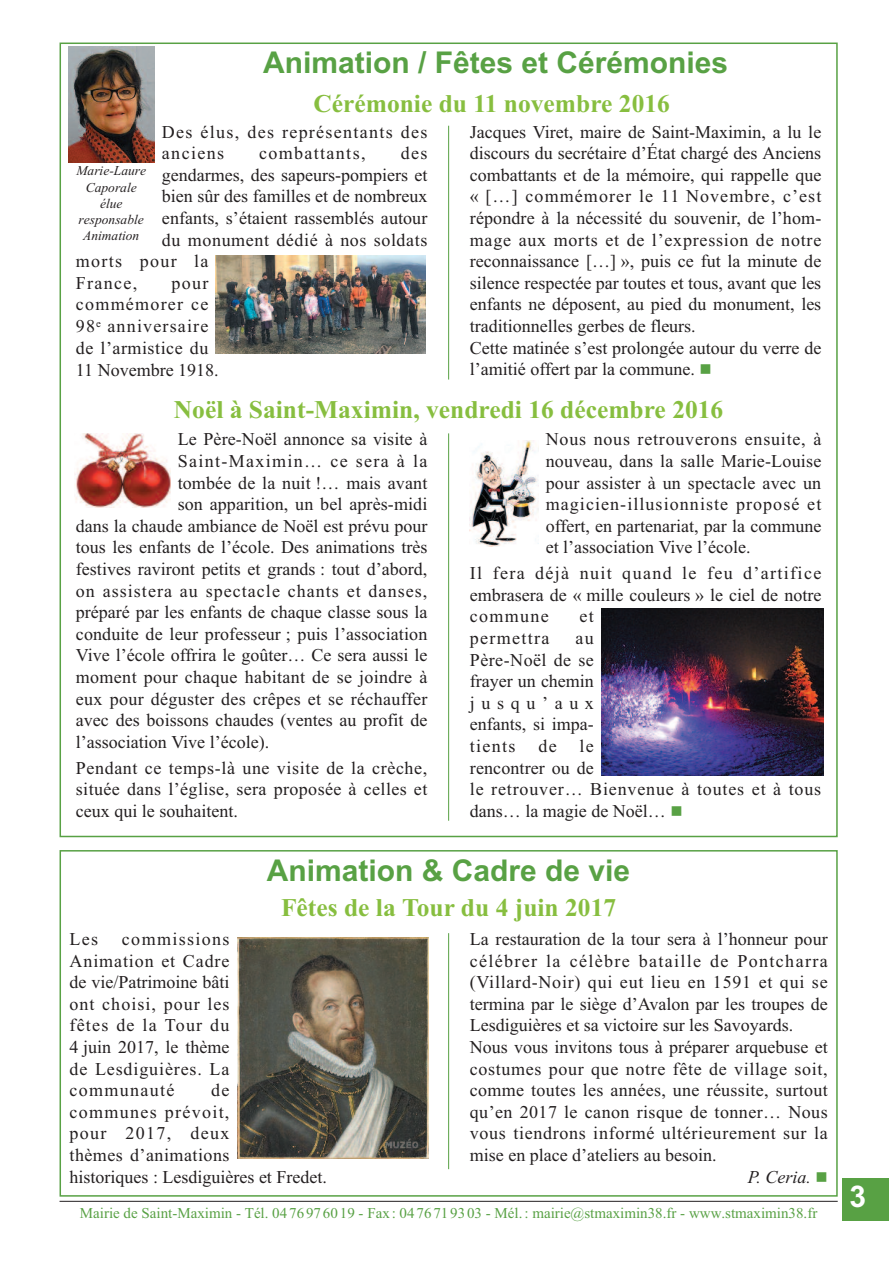
<style>
.page{position:relative;width:893px;height:1263px;background:#fff}
.page>*{position:absolute;margin:0;border:0;box-sizing:border-box;transform-origin:0 0}
.t1{font:700 30px "Arial";color:#58a144}
.t2{font:700 30px "Arial";color:#fff}
.t3{font:700 25.5px "Times New Roman";color:#87be3f}
.t4{font:18px/21.6px "Times New Roman";color:#231f20;text-align:justify}
.t5{font:18px/21.6px "Times New Roman";letter-spacing:.025em;color:#231f20}
.t6{font:18px "Times New Roman";letter-spacing:.02em;color:#231f20}
.t7{font:18px "Times New Roman";letter-spacing:.075em;color:#231f20}
.t8{font:18px "Times New Roman";letter-spacing:.04em;color:#231f20}
.t9{font:18px/21.8px "Times New Roman";letter-spacing:.045em;color:#231f20}
.t10{font:18px "Times New Roman";letter-spacing:.035em;color:#231f20}
.t11{font:18px/21.8px "Times New Roman";letter-spacing:.065em;color:#231f20}
.t12{font:18px "Times New Roman";letter-spacing:.06em;color:#231f20}
.t13{font:18px/21.6px "Times New Roman";letter-spacing:.07em;color:#231f20}
.t14{font:italic 18px "Times New Roman";color:#231f20}
.t15{font:15px "Times New Roman";color:#58a144}
.t16{font:italic 13.5px/16.2px "Times New Roman";color:#231f20;text-align:center}
.s1{color:#58a144}
</style>
<div class="page">
<div style="left:60px;top:850px;width:778px;height:347px;border:2px solid #58a144"></div>
<div style="left:842px;top:1178px;width:47px;height:42px;background:#58a144"></div>
<hr style="left:60px;top:1201px;width:778px;height:1px;background:#231f20">
<img style="left:216px;top:255px;width:210px;height:99px">
<hr style="left:448px;top:126px;width:1px;height:253px;background:#58a144">
<hr style="left:448px;top:933px;width:1px;height:236px;background:#58a144">
<hr style="left:448px;top:433px;width:1px;height:388px;background:#58a144">
<img style="left:237px;top:937px;width:191px;height:221px">
<img style="left:74px;top:434px;width:96px;height:74px">
<img style="left:470px;top:440px;width:68px;height:106px">
<img style="left:601px;top:609px;width:222px;height:166px">
<img style="left:68px;top:47px;width:86px;height:116px">
<h1 class="t1" style="left:263px;top:45px;width:467px">Animation / Fêtes et Cérémonies</h1>
<h2 class="t3" style="left:313px;top:88px;width:358px">Cérémonie du 11 novembre 2016</h2>
<p class="t13" style="left:162px;top:121px;width:267px">Des élus, des représentants des anciens</p>
<p class="t7" style="left:259px;top:142px;width:108px">combattants,</p>
<p class="t4" style="left:401px;top:142px;width:28px">des</p>
<p class="t4" style="left:162px;top:164px;width:267px">gendarmes, des sapeurs-pompiers et</p>
<p class="t4" style="left:162px;top:185px;width:267px">bien sûr des familles et de nombreux</p>
<p class="t4" style="left:162px;top:207px;width:267px">enfants, s’étaient rassemblés autour</p>
<p class="t10" style="left:162px;top:229px;width:267px">du monument dédié à nos soldats</p>
<p class="t7" style="left:76px;top:250px;width:134px">morts pour la</p>
<p class="t4" style="left:76px;top:272px;width:63px">France,</p>
<p class="t16" style="left:76px;top:163px;width:71px">Marie-Laure<br>Caporale élue responsable<br>Animation</p>
<p class="t11" style="left:76px;top:272px;width:144px;text-indent:95px">pour commémorer ce<br>98<sup>e</sup> anniversaire de l’armistice du<br>11 Novembre 1918.</p>
<p class="t4" style="left:470px;top:121px;width:353px;text-align:left">Jacques Viret, maire de Saint-Maximin, a lu le discours du secrétaire d’État chargé des Anciens combattants et de la mémoire, qui rappelle que « […] commémorer le 11 Novembre, c’est répondre à la nécessité du souvenir, de l’hom&shy;mage aux morts et de l’expression de notre reconnaissance […] », puis ce fut la minute de silence respectée par toutes et tous, avant que les enfants ne déposent, au pied du monument, les traditionnelles gerbes de fleurs.<br>Cette matinée s’est prolongée autour du verre de l’amitié offert par la commune. <span class="s1">■</span></p>
<h2 class="t3" style="left:174px;top:394px;width:551px">Noël à Saint-Maximin, vendredi 16 décembre 2016</h2>
<p class="t4" style="left:178px;top:428px;width:251px">Le Père-Noël annonce sa visite à</p>
<p class="t7" style="left:178px;top:450px;width:251px">Saint-Maximin… ce sera à la</p>
<p class="t4" style="left:178px;top:471px;width:251px">tombée de la nuit !… mais avant</p>
<p class="t4" style="left:178px;top:493px;width:251px">son apparition, un bel après-midi</p>
<p class="t4" style="left:76px;top:515px;width:353px">dans la chaude ambiance de Noël est prévu pour</p>
<p class="t4" style="left:76px;top:536px;width:353px">tous les enfants de l’école. Des animations très</p>
<p class="t4" style="left:76px;top:558px;width:353px">festives raviront petits et grands : tout d’abord,</p>
<p class="t12" style="left:76px;top:580px;width:353px">on assistera au spectacle chants et danses,</p>
<p class="t4" style="left:76px;top:601px;width:353px">préparé par les enfants de chaque classe sous la</p>
<p class="t4" style="left:76px;top:623px;width:353px">conduite de leur professeur ; puis l’association</p>
<p class="t4" style="left:76px;top:644px;width:353px">Vive l’école offrira le goûter… Ce sera aussi le</p>
<p class="t6" style="left:76px;top:666px;width:353px">moment pour chaque habitant de se joindre à</p>
<p class="t6" style="left:76px;top:688px;width:353px">eux pour déguster des crêpes et se réchauffer</p>
<p class="t4" style="left:76px;top:709px;width:353px">avec des boissons chaudes (ventes au profit de</p>
<p class="t4" style="left:76px;top:731px;width:195px">l’association Vive l’école).</p>
<p class="t4" style="left:76px;top:756px;width:353px">Pendant ce temps-là une visite de la crèche, située dans l’église, sera proposée à celles et ceux qui le souhaitent.</p>
<p class="t4" style="left:546px;top:428px;width:277px">Nous nous retrouverons ensuite, à nouveau, dans la salle Marie-Louise pour assister à un spectacle avec un magicien-illusionniste proposé et offert, en partenariat, par la commune et l’association Vive l’école.</p>
<p class="t4" style="left:470px;top:562px;width:353px">Il fera déjà nuit quand le feu d’artifice embrasera de « mille couleurs » le ciel de notre commune</p>
<p class="t4" style="left:580px;top:605px;width:16px">et</p>
<p class="t7" style="left:470px;top:627px;width:81px">permettra</p>
<p class="t4" style="left:470px;top:627px;width:126px;text-indent:106px">au Père-Noël de se frayer un chemin jusqu’aux enfants, si impa&shy;tients</p>
<p class="t9" style="left:470px;top:735px;width:353px;text-indent:110px">le<br>rencontrer ou de<br>le retrouver… Bienvenue à toutes et à tous dans… la magie de Noël… <span class="s1">■</span></p>
<p class="t4" style="left:538px;top:735px;width:20px">de</p>
<h1 class="t1" style="left:267px;top:853px;width:365px">Animation &amp; Cadre de vie</h1>
<h2 class="t3" style="left:281px;top:893px;width:337px">Fêtes de la Tour du 4 juin 2017</h2>
<p class="t4" style="left:70px;top:928px;width:161px;text-indent:52px">commissions Animation et Cadre de vie/Patrimoine bâti ont choisi, pour les fêtes de la Tour du 4 juin 2017, le thème de Lesdiguières. La communauté</p>
<p class="t4" style="left:70px;top:928px;width:30px">Les</p>
<p class="t5" style="left:70px;top:1079px;width:259px;text-indent:142px">de<br>communes prévoit,<br>pour 2017, deux<br>thèmes d’animations<br>historiques : Lesdiguières et Fredet.</p>
<p class="t4" style="left:470px;top:928px;width:359px">La restauration de la tour sera à l’honneur pour</p>
<p class="t7" style="left:470px;top:950px;width:359px">célébrer la célèbre bataille de Pontcharra</p>
<p class="t8" style="left:470px;top:971px;width:359px">(Villard-Noir) qui eut lieu en 1591 et qui se</p>
<p class="t4" style="left:470px;top:993px;width:359px">termina par le siège d’Avalon par les troupes de</p>
<p class="t4" style="left:470px;top:1014px;width:325px">Lesdiguières et sa victoire sur les Savoyards.</p>
<p class="t4" style="left:470px;top:1036px;width:359px">Nous vous invitons tous à préparer arquebuse et</p>
<p class="t10" style="left:470px;top:1058px;width:359px">costumes pour que notre fête de village soit,</p>
<p class="t6" style="left:470px;top:1079px;width:359px">comme toutes les années, une réussite, surtout</p>
<p class="t5" style="left:470px;top:1101px;width:359px">qu’en 2017 le canon risque de tonner… Nous</p>
<p class="t8" style="left:470px;top:1123px;width:359px">vous tiendrons informé ultérieurement sur la</p>
<p class="t4" style="left:470px;top:1144px;width:248px">mise en place d’ateliers au besoin.</p>
<p class="t14" style="left:748px;top:1166px;width:82px">P. Ceria. <span class="s1">■</span></p>
<p class="t15" style="left:80px;top:1204px;width:739px">Mairie de Saint-Maximin - Tél. 0476976019 - Fax: 0476719303 - Mél.: mairie@stmaximin38.fr - www.stmaximin38.fr</p>
<h1 class="t2" style="left:849px;top:1179px;width:18px">3</h1>
</div>
